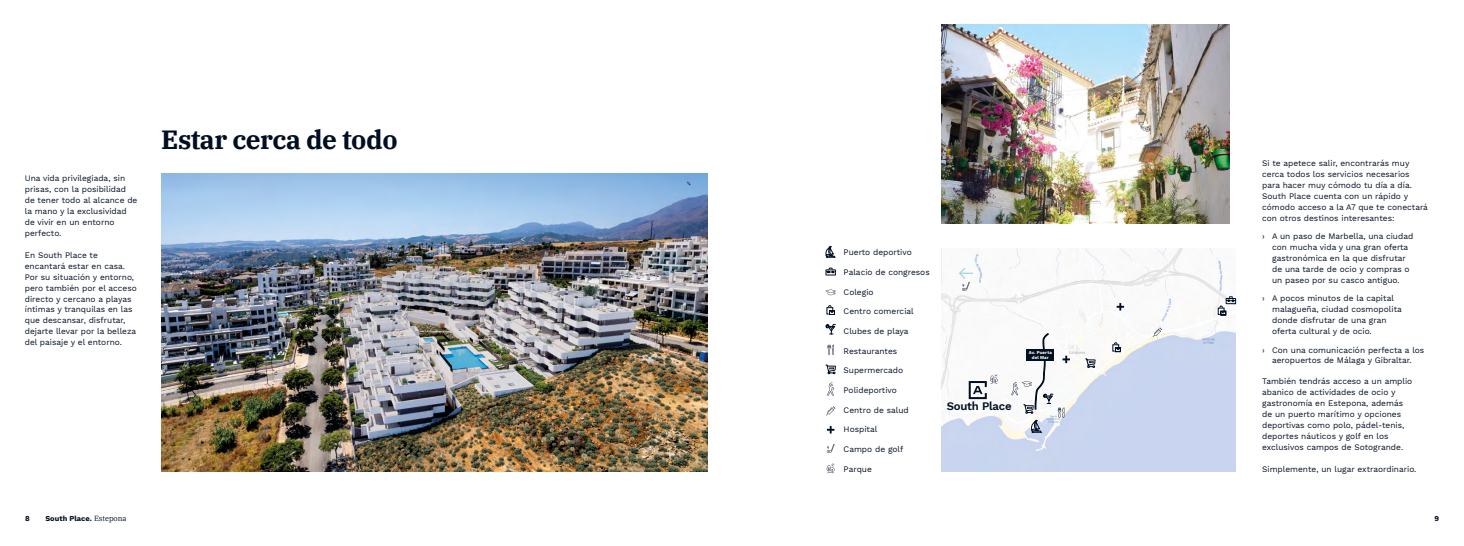
<style>
.page{position:relative;width:1464px;height:546px;background:#fff}
.page>*{position:absolute;margin:0;border:0;box-sizing:border-box;transform-origin:0 0}
.t1{font:700 26.25px "IBM Plex Serif";letter-spacing:-.02em;color:#000e22}
.t2{font:600 11.38px "Work Sans";letter-spacing:-.02em;color:#000e22}
.t3{font:8.31px/10.9px "Work Sans";color:#000e22}
.t4{font:700 7.44px "Work Sans";color:#000e22}
.t5{font:700 4.38px/4.4px "Work Sans";letter-spacing:.025em;color:#fff;text-align:center}
.s1{font-family:"IBM Plex Serif";font-weight:400}
</style>
<div class="page">
<img style="left:941px;top:248px;width:294px;height:223px">
<img style="left:941px;top:25px;width:288px;height:198px">
<svg style="left:1084px;top:351px;width:11px;height:17px"></svg>
<svg style="left:1116px;top:303px;width:8px;height:7px"></svg>
<img style="left:161px;top:174px;width:546px;height:297px">
<svg style="left:1112px;top:342px;width:8px;height:10px"></svg>
<svg style="left:1217px;top:296px;width:18px;height:19px"></svg>
<svg style="left:1152px;top:327px;width:10px;height:10px"></svg>
<svg style="left:968px;top:374px;width:30px;height:25px"></svg>
<svg style="left:1011px;top:333px;width:59px;height:99px"></svg>
<div style="left:1026px;top:349px;width:28px;height:12px;background:#000e22"></div>
<svg style="left:958px;top:267px;width:15px;height:24px"></svg>
<svg style="left:825px;top:289px;width:10px;height:6px"></svg>
<svg style="left:827px;top:426px;width:7px;height:7px"></svg>
<svg style="left:826px;top:463px;width:8px;height:10px"></svg>
<svg style="left:827px;top:382px;width:7px;height:14px"></svg>
<svg style="left:825px;top:324px;width:10px;height:10px"></svg>
<svg style="left:825px;top:344px;width:11px;height:30px"></svg>
<svg style="left:825px;top:268px;width:10px;height:7px"></svg>
<svg style="left:826px;top:305px;width:9px;height:10px"></svg>
<svg style="left:826px;top:406px;width:9px;height:9px"></svg>
<svg style="left:826px;top:444px;width:8px;height:9px"></svg>
<svg style="left:825px;top:246px;width:11px;height:11px"></svg>
<p class="t3" style="left:25px;top:173px;width:114px">Una vida privilegiada, sin prisas, con la posibilidad de tener todo al alcance de la mano y la exclusividad de vivir en un entorno perfecto.</p>
<p class="t3" style="left:25px;top:250px;width:114px">En South Place te encantará estar en casa.<br>Por su situación y entorno, pero también por el acceso directo y cercano a playas íntimas y tranquilas en las que descansar, disfrutar, dejarte llevar por la belleza del paisaje y el entorno.</p>
<h1 class="t1" style="left:161px;top:119px;width:238px">Estar cerca de todo</h1>
<p class="t3" style="left:843px;top:247px;width:70px">Puerto deportivo</p>
<p class="t3" style="left:843px;top:267px;width:88px">Palacio de congresos</p>
<p class="t3" style="left:843px;top:287px;width:31px">Colegio</p>
<p class="t3" style="left:843px;top:306px;width:72px">Centro comercial</p>
<p class="t3" style="left:843px;top:326px;width:66px">Clubes de playa</p>
<p class="t3" style="left:843px;top:345px;width:55px">Restaurantes</p>
<p class="t3" style="left:843px;top:365px;width:61px">Supermercado</p>
<p class="t3" style="left:843px;top:385px;width:55px">Polideportivo</p>
<p class="t3" style="left:843px;top:404px;width:67px">Centro de salud</p>
<p class="t3" style="left:843px;top:424px;width:35px">Hospital</p>
<p class="t3" style="left:843px;top:444px;width:61px">Campo de golf</p>
<p class="t3" style="left:843px;top:463px;width:30px">Parque</p>
<h2 class="t2" style="left:946px;top:397px;width:66px">South Place</h2>
<p class="t5" style="left:1028px;top:351px;width:25px">Av. Puerta del Mar</p>
<p class="t3" style="left:1262px;top:158px;width:167px">Si te apetece salir, encontrarás muy cerca todos los servicios necesarios para hacer muy cómodo tu día a día.<br>South Place cuenta con un rápido y cómodo acceso a la A7 que te conectará con otros destinos interesantes:</p>
<p class="t3" style="left:1272px;top:231px;width:143px;text-indent:-10px">› A un paso de Marbella, una ciudad con mucha vida y una gran oferta gastronómica en la que disfrutar de una tarde de ocio y compras o un paseo por su casco antiguo.</p>
<p class="t3" style="left:1272px;top:293px;width:131px;text-indent:-10px">› A pocos minutos de la capital malagueña, ciudad cosmopolita donde disfrutar de una gran oferta cultural y de ocio.</p>
<p class="t3" style="left:1262px;top:344px;width:164px;text-align:center">› Con una comunicación perfecta a los aeropuertos de Málaga y Gibraltar.</p>
<p class="t3" style="left:1262px;top:376px;width:152px">También tendrás acceso a un amplio abanico de actividades de ocio y gastronomía en Estepona, además de un puerto marítimo y opciones deportivas como polo, pádel-tenis, deportes náuticos y golf en los exclusivos campos de Sotogrande.</p>
<p class="t3" style="left:1262px;top:464px;width:156px">Simplemente, un lugar extraordinario.</p>
<p class="t4" style="left:25px;top:514px;width:6px">8</p>
<p class="t4" style="left:45px;top:514px;width:83px">South Place. <span class="s1">Estepona</span></p>
<p class="t4" style="left:1434px;top:514px;width:6px">9</p>
</div>
